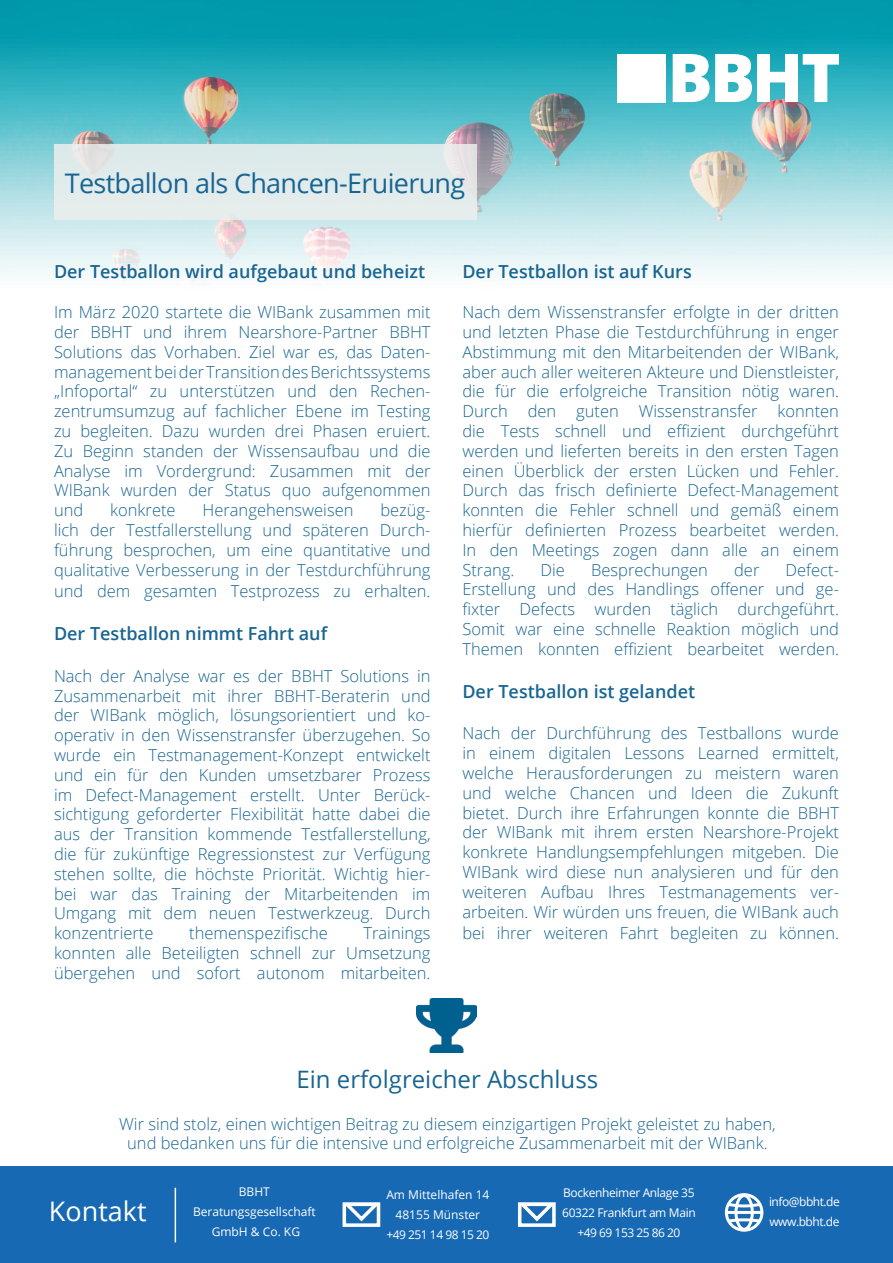
<style>
.page{position:relative;width:893px;height:1263px;background:#fff}
.page>*{position:absolute;margin:0;border:0;box-sizing:border-box;transform-origin:0 0}
.t1{font:27px "Open Sans";letter-spacing:-.025em;color:#186592}
.t2{font:27px "Open Sans";color:#fff}
.t3{font:24px "Open Sans";color:#186592}
.t4{font:600 18px "Open Sans";color:#186592}
.t5{font:300 16.5px/19.8px "Open Sans";color:#186592;text-align:justify}
.t6{font:12px "Open Sans";letter-spacing:-.03em;color:#fff}
.t7{font:12px "Open Sans";color:#fff}
</style>
<div class="page">
<img style="left:0;top:0;width:893px;height:281px">
<img style="left:416px;top:998px;width:61px;height:54px">
<div style="left:0;top:1166px;width:893px;height:97px;background:#1869b3"></div>
<hr style="left:175px;top:1188px;width:1px;height:54px;background:#fff">
<div style="left:725px;top:1193px;width:38px;height:39px;border:3px solid #fff;border-radius:50%"></div>
<div style="left:734px;top:1194px;width:20px;height:37px;border:3px solid #fff;border-radius:50%"></div>
<hr style="left:726px;top:1211px;width:36px;height:3px;background:#fff">
<svg style="left:725px;top:1201px;width:38px;height:8px"></svg>
<svg style="left:725px;top:1217px;width:38px;height:7px"></svg>
<div style="left:518px;top:1202px;width:38px;height:25px;border:4px solid #fff"></div>
<svg style="left:518px;top:1202px;width:38px;height:22px"></svg>
<div style="left:343px;top:1202px;width:37px;height:25px;border:4px solid #fff"></div>
<svg style="left:342px;top:1202px;width:39px;height:22px"></svg>
<svg style="left:673px;top:54px;width:166px;height:48px"></svg>
<div style="left:617px;top:54px;width:48px;height:48px;background:#fff"></div>
<div style="left:54px;top:145px;width:422px;height:75px;background:#e2ebeb"></div>
<p class="t1" style="left:65px;top:164px;width:402px">Testballon als Chancen-Eruierung</p>
<p class="t4" style="left:54px;top:260px;width:373px">Der Testballon wird aufgebaut und beheizt</p>
<p class="t5" style="left:54px;top:302px;width:378px">Im März 2020 startete die WIBank zusammen mit der BBHT und ihrem Nearshore-Partner BBHT Solutions das Vorhaben. Ziel war es, das Daten&shy;management bei der Transition des Berichtssystems „Infoportal“ zu unterstützen und den Rechen&shy;zentrumsumzug auf fachlicher Ebene im Testing zu begleiten. Dazu wurden drei Phasen eruiert.</p>
<p class="t5" style="left:54px;top:440px;width:378px">Zu Beginn standen der Wissensaufbau und die Analyse im Vordergrund: Zusammen mit der WIBank wurden der Status quo aufgenommen und</p>
<p class="t5" style="left:54px;top:500px;width:378px;text-indent:326px">bezüg&shy;lich der Testfallerstellung und späteren Durch&shy;führung besprochen, um eine quantitative und qualitative Verbesserung in der Testdurchführung</p>
<p class="t5" style="left:54px;top:581px;width:378px">und dem gesamten Testprozess zu erhalten.</p>
<p class="t4" style="left:54px;top:621px;width:275px">Der Testballon nimmt Fahrt auf</p>
<p class="t5" style="left:54px;top:665px;width:378px">Nach der Analyse war es der BBHT Solutions in Zusammenarbeit mit ihrer BBHT-Beraterin und der WIBank möglich, lösungsorientiert und ko&shy;operativ in den Wissenstransfer überzugehen. So wurde ein Testmanagement-Konzept entwickelt und ein für den Kunden umsetzbarer Prozess im Defect-Management erstellt. Unter Berück&shy;sichtigung geforderter Flexibilität hatte dabei die aus der Transition kommende Testfallerstellung, die für zukünftige Regressionstest zur Verfügung stehen sollte, die höchste Priorität. Wichtig hier&shy;bei war das Training der Mitarbeitenden im Umgang mit dem neuen Testwerkzeug. Durch konzentrierte</p>
<p class="t5" style="left:110px;top:500px;width:67px">konkrete</p>
<p class="t5" style="left:203px;top:500px;width:152px">Herangehensweisen</p>
<p class="t5" style="left:189px;top:923px;width:140px">themenspezifische</p>
<p class="t5" style="left:54px;top:923px;width:378px;text-indent:309px">Trainings konnten alle Beteiligten schnell zur Umsetzung übergehen und sofort autonom mitarbeiten.</p>
<p class="t4" style="left:462px;top:260px;width:231px">Der Testballon ist auf Kurs</p>
<p class="t5" style="left:462px;top:302px;width:378px">Nach dem Wissenstransfer erfolgte in der dritten und letzten Phase die Testdurchführung in enger Abstimmung mit den Mitarbeitenden der WIBank, aber auch aller weiteren Akteure und Dienstleister, die für die erfolgreiche Transition nötig waren.</p>
<p class="t5" style="left:462px;top:401px;width:378px">Durch den guten Wissenstransfer konnten die Tests schnell und effizient durchgeführt werden und lieferten bereits in den ersten Tagen einen Überblick der ersten Lücken und Fehler.<br>Durch das frisch definierte Defect-Management konnten die Fehler schnell und gemäß einem hierfür definierten Prozess bearbeitet werden.</p>
<p class="t5" style="left:462px;top:539px;width:378px">In den Meetings zogen dann alle an einem<br>Strang.</p>
<p class="t5" style="left:462px;top:559px;width:378px;text-indent:323px">Defect-Erstellung und des Handlings offener und ge&shy;fixter Defects wurden täglich durchgeführt.<br>Somit war eine schnelle Reaktion möglich und Themen konnten effizient bearbeitet werden.</p>
<p class="t4" style="left:462px;top:679px;width:234px">Der Testballon ist gelandet</p>
<p class="t5" style="left:462px;top:723px;width:378px">Nach der Durchführung des Testballons wurde in einem digitalen Lessons Learned ermittelt, welche Herausforderungen zu meistern waren und welche Chancen und Ideen die Zukunft bietet. Durch ihre Erfahrungen konnte die BBHT der WIBank mit ihrem ersten Nearshore-Projekt konkrete Handlungsempfehlungen mitgeben. Die WIBank wird diese nun analysieren und für den weiteren Aufbau Ihres Testmanagements ver&shy;arbeiten. Wir würden uns freuen, die WIBank auch</p>
<p class="t5" style="left:462px;top:923px;width:378px">bei ihrer weiteren Fahrt begleiten zu können.</p>
<p class="t5" style="left:541px;top:559px;width:26px">Die</p>
<p class="t5" style="left:591px;top:559px;width:118px">Besprechungen</p>
<p class="t5" style="left:734px;top:559px;width:27px">der</p>
<p class="t3" style="left:297px;top:1063px;width:303px">Ein erfolgreicher Abschluss</p>
<p class="t5" style="left:119px;top:1113px;width:658px">Wir sind stolz, einen wichtigen Beitrag zu diesem einzigartigen Projekt geleistet zu haben,</p>
<p class="t5" style="left:127px;top:1133px;width:642px">und bedanken uns für die intensive und erfolgreiche Zusammenarbeit mit der WIBank.</p>
<p class="t7" style="left:386px;top:1186px;width:105px">Am Mittelhafen 14</p>
<p class="t7" style="left:396px;top:1206px;width:86px">48155 Münster</p>
<p class="t6" style="left:386px;top:1227px;width:105px">+49 251 14 98 15 20</p>
<p class="t6" style="left:239px;top:1183px;width:33px">BBHT</p>
<p class="t7" style="left:193px;top:1203px;width:124px">Beratungsgesellschaft</p>
<p class="t6" style="left:212px;top:1224px;width:90px">GmbH &amp; Co. KG</p>
<p class="t6" style="left:563px;top:1184px;width:133px">Bockenheimer Anlage 35</p>
<p class="t6" style="left:562px;top:1204px;width:135px">60322 Frankfurt am Main</p>
<p class="t6" style="left:577px;top:1225px;width:105px">+49 69 153 25 86 20</p>
<p class="t6" style="left:769px;top:1193px;width:72px">info@bbht.de</p>
<p class="t2" style="left:49px;top:1192px;width:99px">Kontakt</p>
<p class="t6" style="left:769px;top:1213px;width:71px">www.bbht.de</p>
</div>
